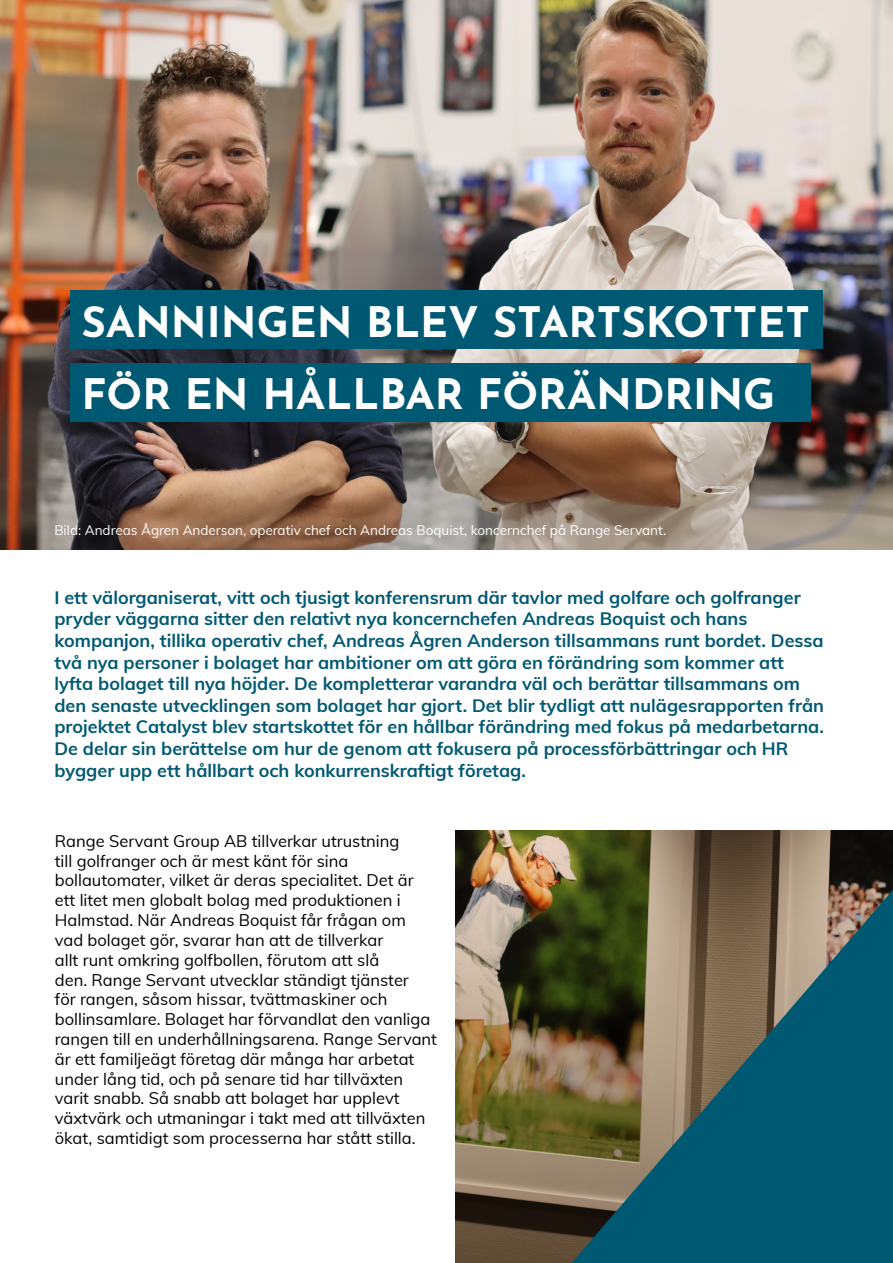
<style>
.page{position:relative;width:893px;height:1263px;background:#fff}
.page>*{position:absolute;margin:0;border:0;box-sizing:border-box;transform-origin:0 0}
.t1{font:700 42px/72px "Josefin Sans";color:#fff}
.t2{font:700 18px/21.6px "Muli";color:#005973}
.t3{font:16.5px/19.8px "Muli";color:#000}
.t4{font:13.5px "Muli";color:#fff}
</style>
<div class="page">
<img style="left:455px;top:830px;width:438px;height:433px">
<img style="left:0;top:0;width:893px;height:550px">
<svg style="left:566px;top:884px;width:327px;height:379px;background:#3f625f"></svg>
<div style="left:70px;top:363px;width:741px;height:58px;background:#005973"></div>
<div style="left:70px;top:290px;width:752px;height:59px;background:#005973"></div>
<h1 class="t1" style="left:81px;top:280px;width:730px">SANNINGEN BLEV STARTSKOTTET<br>FÖR EN HÅLLBAR FÖRÄNDRING</h1>
<p class="t4" style="left:54px;top:520px;width:613px">Bild: Andreas Ågren Anderson, operativ chef och Andreas Boquist, koncernchef på Range Servant.</p>
<p class="t2" style="left:54px;top:586px;width:771px">I ett välorganiserat, vitt och tjusigt konferensrum där tavlor med golfare och golfranger pryder väggarna sitter den relativt nya koncernchefen Andreas Boquist och hans kompanjon, tillika operativ chef, Andreas Ågren Anderson tillsammans runt bordet. Dessa två nya personer i bolaget har ambitioner om att göra en förändring som kommer att lyfta bolaget till nya höjder. De kompletterar varandra väl och berättar tillsammans om den senaste utvecklingen som bolaget har gjort. Det blir tydligt att nulägesrapporten från projektet Catalyst blev startskottet för en hållbar förändring med fokus på medarbetarna.<br>De delar sin berättelse om hur de genom att fokusera på processförbättringar och HR bygger upp ett hållbart och konkurrenskraftigt företag.</p>
<p class="t3" style="left:55px;top:830px;width:384px">Range Servant Group AB tillverkar utrustning<br>till golfranger och är mest känt för sina bollautomater, vilket är deras specialitet. Det är ett litet men globalt bolag med produktionen i Halmstad. När Andreas Boquist får frågan om vad bolaget gör, svarar han att de tillverkar<br>allt runt omkring golfbollen, förutom att slå<br>den. Range Servant utvecklar ständigt tjänster<br>för rangen, såsom hissar, tvättmaskiner och bollinsamlare. Bolaget har förvandlat den vanliga rangen till en underhållningsarena. Range Servant är ett familjeägt företag där många har arbetat under lång tid, och på senare tid har tillväxten varit snabb. Så snabb att bolaget har upplevt växtvärk och utmaningar i takt med att tillväxten ökat, samtidigt som processerna har stått stilla.</p>
</div>
